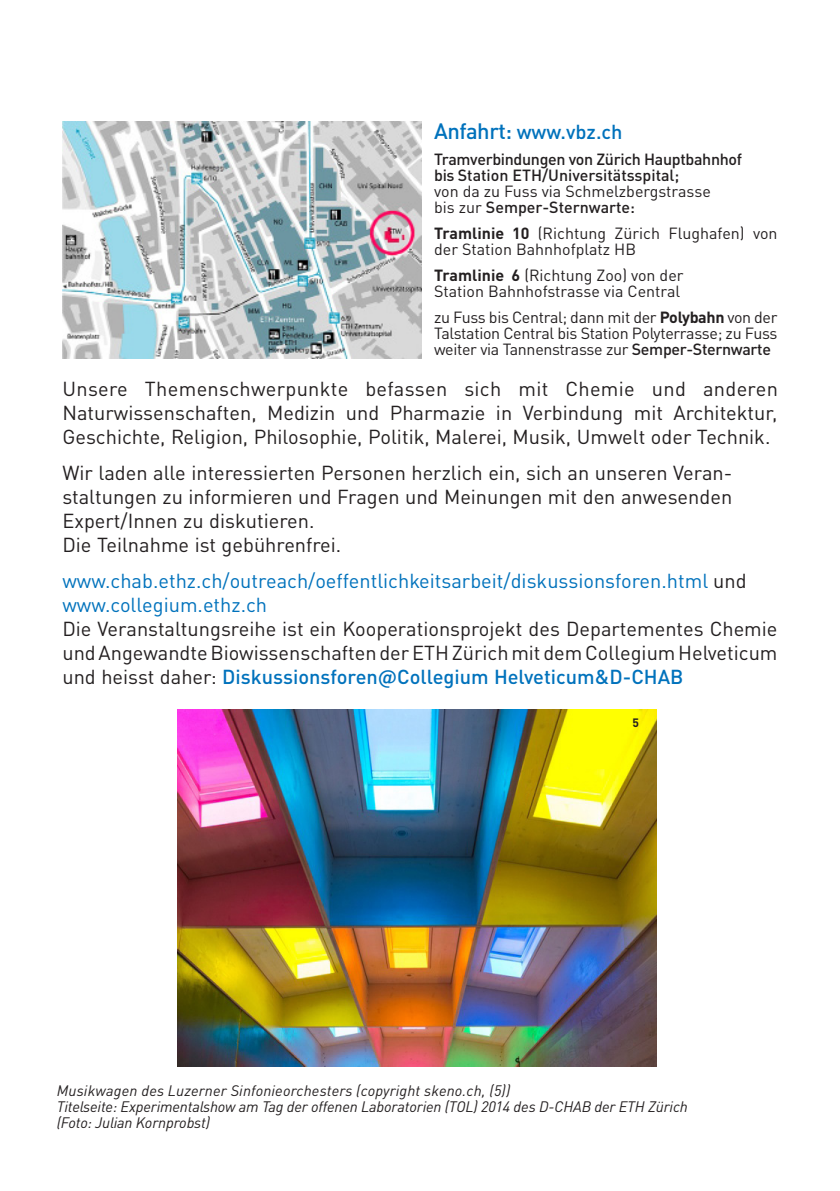
<style>
.page{position:relative;width:840px;height:1191px;background:#fff}
.page>*{position:absolute;margin:0;border:0;box-sizing:border-box;transform-origin:0 0}
.Rubriktitel__7_9_20p{font:20px/24px "DIN Pro";color:#231f20;text-align:justify}
.t1{font:20px/24px "DIN Pro";color:#0072bc}
.t2{font:500 20px "DIN Pro";color:#0072bc}
.t3{font:16px/16px "DIN Pro";letter-spacing:-.005em;color:#231f20}
.t4{font:500 16px "DIN Pro";letter-spacing:-.02em;color:#231f20}
.t5{font:500 16px "DIN Pro";color:#231f20}
._08-legende{font:italic 15px/16px "DIN Pro";letter-spacing:-.01em;color:#231f20}
._08-legende-2{font:italic 15px "DIN Pro";letter-spacing:.01em;color:#231f20}
.t6{font:700 12px "DIN Pro";color:#231f20}
.s1{font-size:22px}
.s2{font-weight:500}
.s3{font-weight:700}
.s4{color:#231f20}
.s5{font-weight:500;color:#0072bc}
</style>
<div class="page">
<img style="left:62px;top:122px;width:359px;height:237px">
<img style="left:177px;top:710px;width:479px;height:356px">
<p class="t2" style="left:434px;top:115px;width:190px"><span class="s1">Anfahrt:</span> www.vbz.ch</p>
<p class="t4" style="left:434px;top:146px;width:309px">Tramverbindungen von Zürich Hauptbahnhof</p>
<p class="t5" style="left:434px;top:162px;width:246px">bis Station ETH/Universitätsspital;</p>
<p class="t3" style="left:434px;top:181px;width:278px">von da zu Fuss via Schmelzbergstrasse bis zur <span class="s2">Semper-Sternwarte:</span></p>
<p class="t3" style="left:434px;top:223px;width:344px"><span class="s3">Tramlinie 10</span> (Richtung Zürich Flughafen) von der Station Bahnhofplatz HB</p>
<p class="t3" style="left:434px;top:265px;width:251px"><span class="s3">Tramlinie 6</span> (Richtung Zoo) von der</p>
<p class="t3" style="left:434px;top:281px;width:247px">Station Bahnhofstrasse via Central</p>
<p class="t3" style="left:434px;top:307px;width:344px">zu Fuss bis Central; dann mit der <span class="s3">Polybahn</span> von der</p>
<p class="t3" style="left:434px;top:323px;width:344px">Talstation Central bis Station Polyterrasse; zu Fuss weiter via Tannenstrasse zur <span class="s2">Semper-Sternwarte</span></p>
<p class="Rubriktitel__7_9_20p" style="left:62px;top:375px;width:716px">Unsere Themenschwerpunkte befassen sich mit Chemie und anderen Naturwissenschaften, Medizin und Pharmazie in Verbindung mit Architektur, Geschichte, Religion, Philosophie, Politik, Malerei, Musik, Umwelt oder Technik.</p>
<p class="Rubriktitel__7_9_20p" style="left:62px;top:459px;width:671px">Wir laden alle interessierten Personen herzlich ein, sich an unseren Veran&shy;staltungen zu informieren und Fragen und Meinungen mit den anwesenden Expert/Innen zu diskutieren.</p>
<p class="Rubriktitel__7_9_20p" style="left:62px;top:531px;width:280px">Die Teilnahme ist gebührenfrei.</p>
<p class="t1" style="left:62px;top:567px;width:685px">www.chab.ethz.ch/outreach/oeffentlichkeitsarbeit/diskussionsforen.html <span class="s4">und </span>www.collegium.ethz.ch</p>
<p class="Rubriktitel__7_9_20p" style="left:62px;top:615px;width:716px">Die Veranstaltungsreihe ist ein Kooperationsprojekt des Departementes Chemie und Angewandte Biowissenschaften der ETH Zürich mit dem Collegium Helveticum und heisst daher: <span class="s5">Diskussionsforen@Collegium Helveticum&amp;D-CHAB</span></p>
<p class="t6" style="left:632px;top:712px;width:8px">5</p>
<p class="_08-legende-2" style="left:57px;top:1078px;width:455px">Musikwagen des Luzerner Sinfonieorchesters (copyright skeno.ch, (5))</p>
<p class="_08-legende" style="left:57px;top:1096px;width:632px">Titelseite: Experimentalshow am Tag der offenen Laboratorien (TOL) 2014 des D-CHAB der ETH Zürich (Foto: Julian Kornprobst)</p>
</div>
